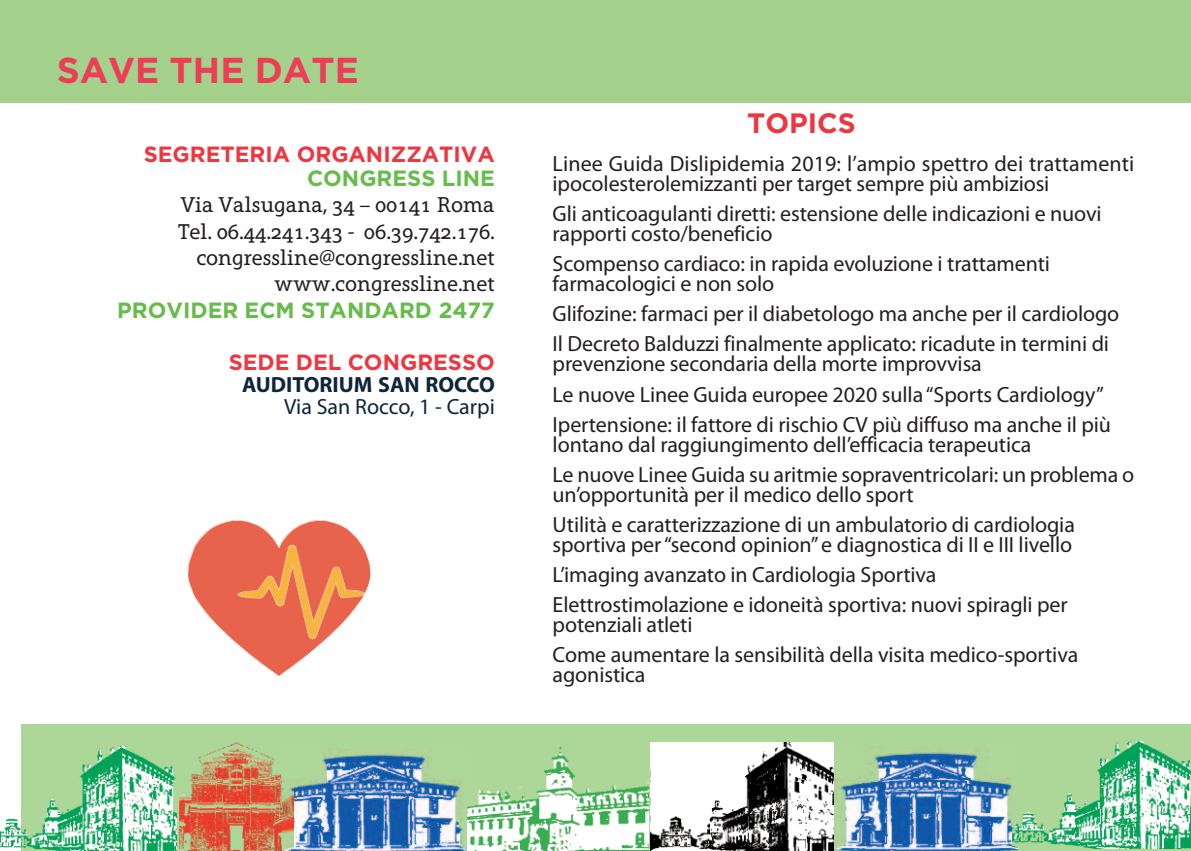
<style>
.page{position:relative;width:1191px;height:851px;background:#fff}
.page>*{position:absolute;margin:0;border:0;box-sizing:border-box;transform-origin:0 0}
.t1{font:700 36px "Gotham";color:#ee3d56}
.t2{font:700 28px "Gotham";color:#ee3640}
.t3{font:22px/30px "Myriad Pro";letter-spacing:-.005em;color:#231f20}
.t4{font:22px/26.4px "Grandesign Neue Serif";color:#231f20;text-align:right}
.t5{font:700 22px "Gotham";color:#ee3640}
.t6{font:700 22px "Gotham";color:#66bc4a}
.t7{font:22px "Myriad Pro";color:#0e253c}
.t8{font:700 22px "Myriad Pro";color:#0e253c}
</style>
<div class="page">
<div style="left:21px;top:724px;width:1170px;height:126px;background:#add699"></div>
<div style="left:0;top:0;width:1191px;height:103px;background:#a4d28d"></div>
<img style="left:188px;top:520px;width:182px;height:156px">
<img style="left:0;top:746px;width:177px;height:104px">
<img style="left:1018px;top:741px;width:173px;height:107px">
<img style="left:226px;top:742px;width:20px;height:5px">
<img style="left:180px;top:747px;width:287px;height:103px">
<img style="left:834px;top:748px;width:184px;height:102px">
<img style="left:1012px;top:748px;width:6px;height:100px">
<img style="left:651px;top:742px;width:182px;height:108px">
<img style="left:467px;top:746px;width:182px;height:104px">
<h1 class="t1" style="left:57px;top:50px;width:304px">SAVE THE DATE</h1>
<p class="t5" style="left:144px;top:141px;width:353px">SEGRETERIA ORGANIZZATIVA</p>
<p class="t6" style="left:307px;top:165px;width:189px">CONGRESS LINE</p>
<p class="t4" style="left:179px;top:191px;width:318px">Via Valsugana, 34 – 00141 Roma<br>Tel. 06.44.241.343 - 06.39.742.176. congressline@congressline.net www.congressline.net</p>
<p class="t6" style="left:117px;top:297px;width:379px">PROVIDER ECM STANDARD 2477</p>
<p class="t5" style="left:229px;top:350px;width:267px">SEDE DEL CONGRESSO</p>
<p class="t8" style="left:242px;top:376px;width:254px">AUDITORIUM SAN ROCCO</p>
<p class="t7" style="left:284px;top:398px;width:212px">Via San Rocco, 1 - Carpi</p>
<p class="t2" style="left:747px;top:106px;width:110px">TOPICS</p>
<p class="t3" style="left:552px;top:156px;width:583px;line-height:20px">Linee Guida Dislipidemia 2019: l’ampio spettro dei trattamenti ipocolesterolemizzanti per target sempre più ambiziosi</p>
<p class="t3" style="left:552px;top:206px;width:550px;line-height:20px">Gli anticoagulanti diretti: estensione delle indicazioni e nuovi rapporti costo/beneficio</p>
<p class="t3" style="left:552px;top:256px;width:499px;line-height:20px">Scompenso cardiaco: in rapida evoluzione i trattamenti farmacologici e non solo</p>
<p class="t3" style="left:552px;top:301px;width:568px">Glifozine: farmaci per il diabetologo ma anche per il cardiologo<br>Il Decreto Balduzzi finalmente applicato: ricadute in termini di</p>
<p class="t3" style="left:552px;top:351px;width:560px">prevenzione secondaria della morte improvvisa<br>Le nuove Linee Guida europee 2020 sulla“Sports Cardiology”<br>Ipertensione: il fattore di rischio CV più diffuso ma anche il più</p>
<p class="t3" style="left:552px;top:431px;width:583px">lontano dal raggiungimento dell’efficacia terapeutica<br>Le nuove Linee Guida su aritmie sopraventricolari: un problema o</p>
<p class="t3" style="left:552px;top:481px;width:524px">un’opportunità per il medico dello sport<br>Utilità e caratterizzazione di un ambulatorio di cardiologia</p>
<p class="t3" style="left:552px;top:531px;width:521px">sportiva per“second opinion”e diagnostica di II e III livello<br>L’imaging avanzato in Cardiologia Sportiva<br>Elettrostimolazione e idoneità sportiva: nuovi spiragli per</p>
<p class="t3" style="left:552px;top:611px;width:527px">potenziali atleti<br>Come aumentare la sensibilità della visita medico-sportiva</p>
<p class="t3" style="left:552px;top:661px;width:94px">agonistica</p>
</div>
